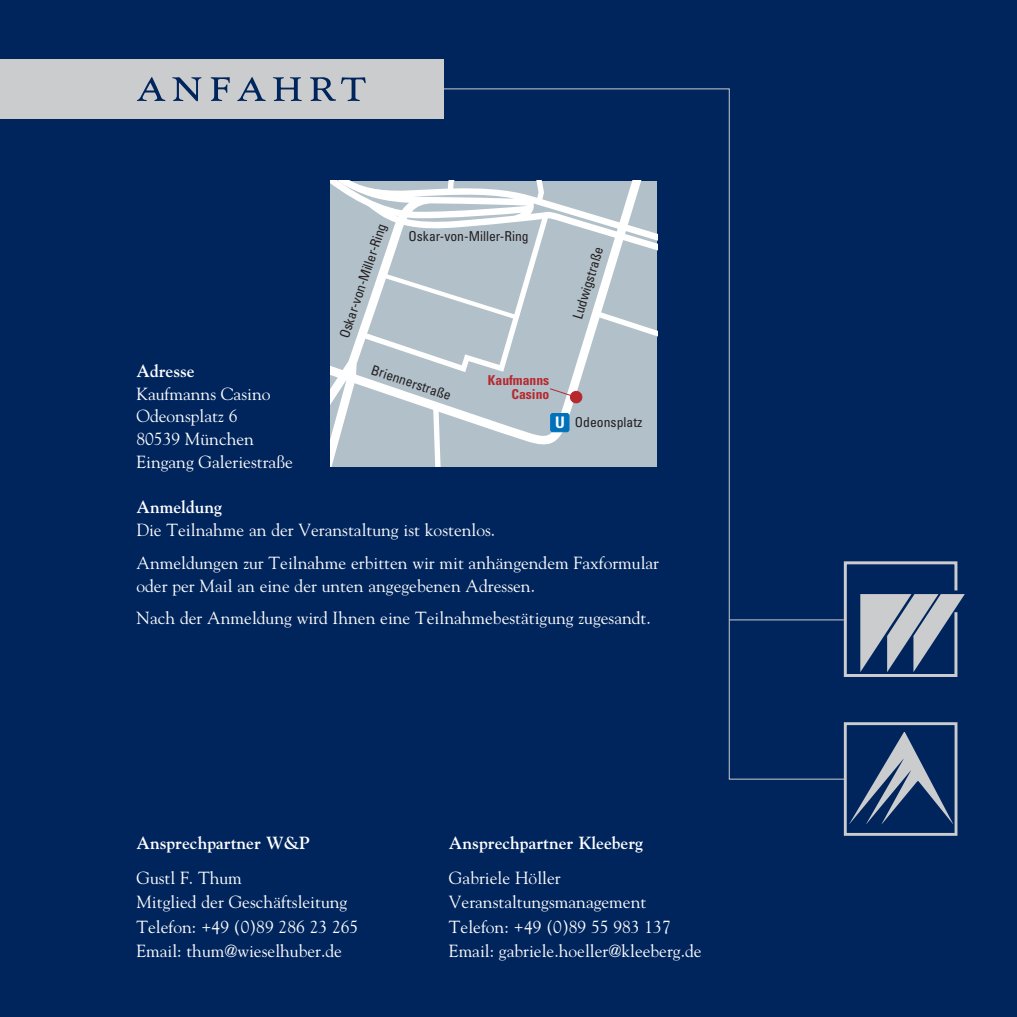
<style>
.page{position:relative;width:1017px;height:1017px;background:#00255d}
.page>*{position:absolute;margin:0;border:0;box-sizing:border-box;transform-origin:0 0}
.t1{font:52.5px "Goudy SC";letter-spacing:.1em;color:#00255d}
.t2{font:17.5px/24.5px "Goudy";color:#fff}
.t3{font:700 17.5px "Goudy";color:#fff}
.t4{font:condensed 13.65px "Univers";color:#231f20}
.t5{font:700 condensed 13.65px/13.7px "Univers";color:#b7282e;text-align:right}
.s1{font-weight:700;font-size:15.92px;color:#fff}
</style>
<div class="page">
<svg style="left:846px;top:561px;width:119px;height:116px"></svg>
<div style="left:0;top:60px;width:444px;height:59px;background:#cbccce"></div>
<svg style="left:432px;top:88px;width:414px;height:692px"></svg>
<svg style="left:330px;top:181px;width:327px;height:285px;background:#bdcad1"></svg>
<div style="left:551px;top:414px;width:18px;height:18px;background:#0072bc;border-radius:2px"></div>
<div style="left:550px;top:413px;width:19px;height:19px;border:1px solid #0072bc;border-radius:2px"></div>
<div style="left:570px;top:391px;width:12px;height:12px;background:#b7282e;border-radius:50%"></div>
<div style="left:570px;top:391px;width:12px;height:12px;border:1px solid #b7282e;border-radius:50%"></div>
<svg style="left:549px;top:388px;width:28px;height:10px"></svg>
<div style="left:844px;top:722px;width:113px;height:114px;border:3px solid #cbccce"></div>
<svg style="left:849px;top:732px;width:104px;height:92px"></svg>
<hr style="left:729px;top:619px;width:115px;height:1px;background:#cbccce">
<h1 class="t1" style="left:137px;top:52px;width:231px">anfahrt</h1>
<p class="t4" style="left:335px;top:335px;width:122px;rotate:-71deg">Oskar-von-Miller-Ring</p>
<p class="t4" style="left:409px;top:228px;width:122px">Oskar-von-Miller-Ring</p>
<p class="t4" style="left:569px;top:316px;width:77px;rotate:-73deg">Ludwigstraße</p>
<p class="t3" style="left:136px;top:360px;width:60px">Adresse</p>
<p class="t2" style="left:136px;top:382px;width:158px;line-height:22.8px">Kaufmanns Casino<br>Odeonsplatz 6<br>80539 München<br>Eingang Galeriestraße</p>
<p class="t3" style="left:136px;top:497px;width:87px">Anmeldung</p>
<p class="t2" style="left:136px;top:513px;width:524px;line-height:32.7px">Die Teilnahme an der Veranstaltung ist kostenlos.<br>Anmeldungen zur Teilnahme erbitten wir mit anhängendem Faxformular</p>
<p class="t2" style="left:136px;top:569px;width:516px;line-height:32.7px">oder per Mail an eine der unten angegebenen Adressen.<br>Nach der Anmeldung wird Ihnen eine Teilnahmebestätigung zugesandt.</p>
<p class="t4" style="left:375px;top:361px;width:85px;rotate:19deg">Briennerstraße</p>
<p class="t5" style="left:488px;top:374px;width:63px">Kaufmanns<br>Casino</p>
<p class="t4" style="left:555px;top:413px;width:89px"><span class="s1">U</span> Odeonsplatz</p>
<p class="t3" style="left:136px;top:832px;width:175px">Ansprechpartner W&amp;P</p>
<p class="t2" style="left:136px;top:865px;width:223px">Gustl F. Thum<br>Mitglied der Geschäftsleitung<br>Telefon: +49 (0)89 286 23 265<br>Email: thum@wieselhuber.de</p>
<p class="t3" style="left:449px;top:832px;width:195px">Ansprechpartner Kleeberg</p>
<p class="t2" style="left:449px;top:865px;width:254px">Gabriele Höller<br>Veranstaltungsmanagement<br>Telefon: +49 (0)89 55 983 137<br>Email: gabriele.hoeller@kleeberg.de</p>
</div>
